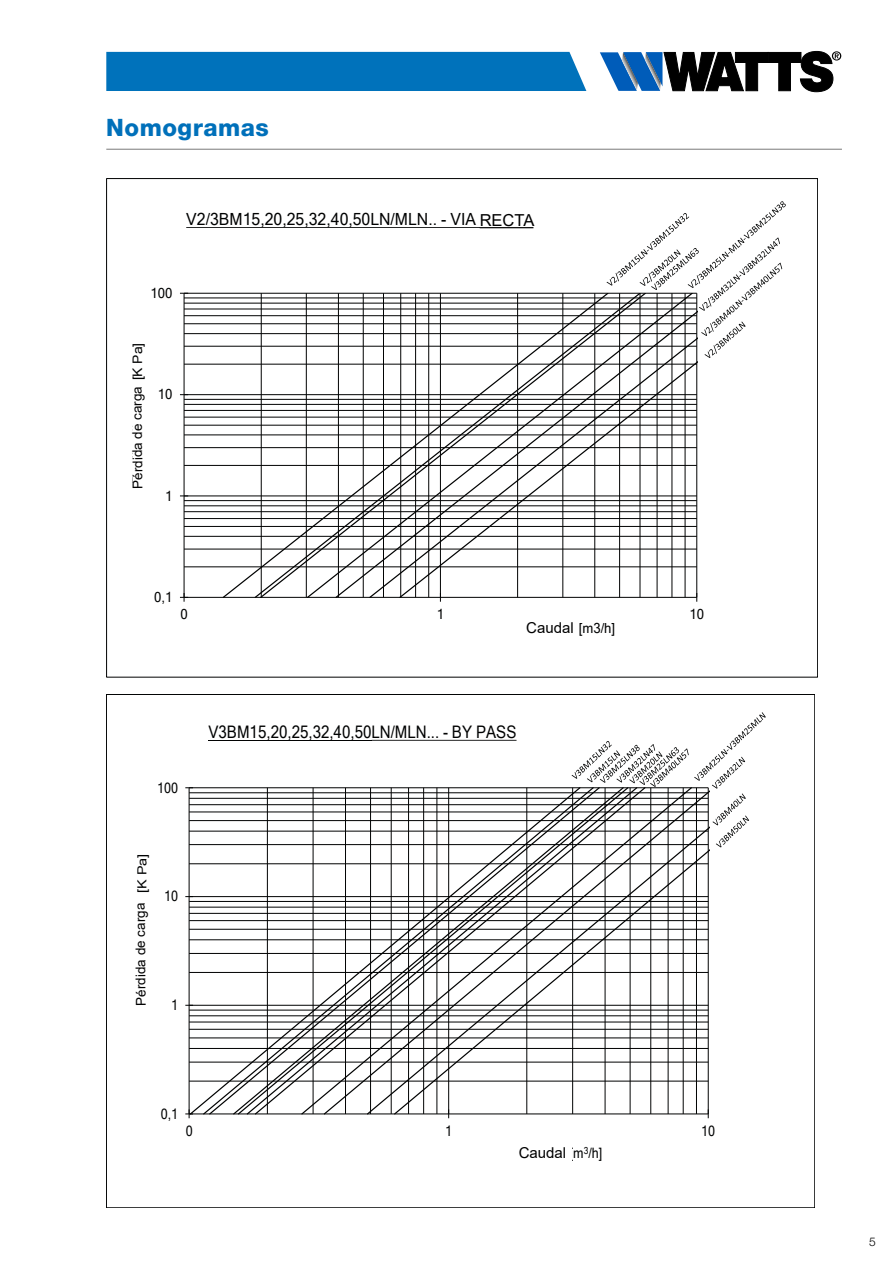
<style>
.page{position:relative;width:893px;height:1263px;background:#fff}
.page>*{position:absolute;margin:0;border:0;box-sizing:border-box;transform-origin:0 0}
.t1{font:800 24px "Helvetica Neue LT Std";letter-spacing:.02em;color:#0070ba}
.t2{font:17.25px "Microsoft Sans Serif";letter-spacing:.005em;color:#010202;scale:.87 1}
.t3{font:16.8px "Microsoft Sans Serif";color:#010202;scale:.94 1}
.t4{font:15px "Arial";color:#000}
.t5{font:14.4px "Microsoft Sans Serif";color:#010202;scale:.87 1}
.t6{font:13.95px "Microsoft Sans Serif";color:#010202;scale:.94 1}
.t7{font:13.5px "Arial";letter-spacing:-.01em;color:#000}
.t8{font:13.2px "Microsoft Sans Serif";color:#010202;scale:1.06 1}
.t9{font:12.45px "Microsoft Sans Serif";color:#010202;scale:1.15 1}
.t10{font:300 12px "Helvetica Neue LT Std";color:#000}
.s1{font-family:"Arial";font-size:16.5px;color:#000}
</style>
<div class="page">
<hr style="left:106px;top:149px;width:736px;height:1px;background:#797979">
<hr style="left:189px;top:787px;width:519px;height:1px;background:#010202">
<svg style="left:185px;top:1109px;width:5px;height:9px"></svg>
<svg style="left:189px;top:788px;width:19px;height:327px"></svg>
<svg style="left:208px;top:788px;width:24px;height:327px"></svg>
<svg style="left:232px;top:788px;width:14px;height:327px"></svg>
<svg style="left:638px;top:847px;width:71px;height:268px"></svg>
<svg style="left:246px;top:788px;width:392px;height:327px"></svg>
<hr style="left:208px;top:740px;width:42px;height:1px;background:#010202">
<hr style="left:250px;top:740px;width:122px;height:1px;background:#010202">
<svg style="left:372px;top:740px;width:144px;height:1px"></svg>
<svg style="left:572px;top:712px;width:194px;height:135px"></svg>
<hr style="left:184px;top:298px;width:513px;height:1px;background:#010202">
<hr style="left:184px;top:303px;width:513px;height:1px;background:#010202">
<hr style="left:184px;top:309px;width:513px;height:1px;background:#010202">
<hr style="left:184px;top:315px;width:513px;height:1px;background:#010202">
<hr style="left:184px;top:323px;width:513px;height:1px;background:#010202">
<hr style="left:184px;top:333px;width:513px;height:1px;background:#010202">
<hr style="left:184px;top:346px;width:513px;height:1px;background:#010202">
<hr style="left:184px;top:364px;width:513px;height:1px;background:#010202">
<hr style="left:184px;top:399px;width:513px;height:1px;background:#010202">
<hr style="left:184px;top:404px;width:513px;height:1px;background:#010202">
<hr style="left:184px;top:410px;width:513px;height:1px;background:#010202">
<hr style="left:184px;top:417px;width:513px;height:1px;background:#010202">
<hr style="left:184px;top:425px;width:513px;height:1px;background:#010202">
<hr style="left:184px;top:435px;width:513px;height:1px;background:#010202">
<hr style="left:184px;top:447px;width:513px;height:1px;background:#010202">
<hr style="left:184px;top:465px;width:513px;height:1px;background:#010202">
<hr style="left:184px;top:500px;width:513px;height:1px;background:#010202">
<hr style="left:184px;top:506px;width:513px;height:1px;background:#010202">
<hr style="left:184px;top:511px;width:513px;height:1px;background:#010202">
<hr style="left:184px;top:518px;width:513px;height:1px;background:#010202">
<hr style="left:184px;top:526px;width:513px;height:1px;background:#010202">
<hr style="left:184px;top:536px;width:513px;height:1px;background:#010202">
<hr style="left:184px;top:549px;width:513px;height:1px;background:#010202">
<hr style="left:184px;top:567px;width:513px;height:1px;background:#010202">
<hr style="left:184px;top:293px;width:513px;height:1px;background:#010202">
<hr style="left:184px;top:394px;width:513px;height:1px;background:#010202">
<hr style="left:184px;top:496px;width:513px;height:1px;background:#010202">
<hr style="left:184px;top:293px;width:1px;height:304px;background:#010202">
<hr style="left:184px;top:597px;width:513px;height:1px;background:#010202">
<svg style="left:180px;top:593px;width:8px;height:9px"></svg>
<svg style="left:222px;top:293px;width:31px;height:305px"></svg>
<svg style="left:647px;top:358px;width:51px;height:240px"></svg>
<svg style="left:259px;top:293px;width:388px;height:305px"></svg>
<svg style="left:186px;top:227px;width:294px;height:1px"></svg>
<svg style="left:607px;top:201px;width:179px;height:157px"></svg>
<hr style="left:480px;top:227px;width:53px;height:1px;background:#000">
<svg style="left:600px;top:51px;width:241px;height:41px"></svg>
<div style="left:106px;top:52px;width:480px;height:39px;background:#0072bb"></div>
<h1 class="t1" style="left:106px;top:113px;width:164px">Nomogramas</h1>
<p class="t3" style="left:186px;top:208px;width:372px">V2/3BM15,20,25,32,40,50LN/MLN.. - VIA <span class="s1">RECTA</span></p>
<p class="t3" style="left:480px;top:208px;width:67px">DIRITTA</p>
<p class="t6" style="left:151px;top:284px;width:25px">100</p>
<p class="t8" style="left:129px;top:484px;width:135px;rotate:-90deg">Perdita di carico [K Pa]</p>
<p class="t7" style="left:128px;top:489px;width:104px;rotate:-90deg">Pérdida de carga</p>
<p class="t6" style="left:158px;top:385px;width:17px">10</p>
<p class="t6" style="left:165px;top:486px;width:9px">1</p>
<p class="t6" style="left:154px;top:588px;width:21px">0,1</p>
<p class="t6" style="left:180px;top:605px;width:9px">0</p>
<p class="t6" style="left:437px;top:605px;width:9px">1</p>
<p class="t6" style="left:689px;top:605px;width:17px">10</p>
<p class="t4" style="left:526px;top:618px;width:49px">Caudal</p>
<p class="t6" style="left:529px;top:619px;width:93px">Portate [m3/h]</p>
<p class="t2" style="left:208px;top:721px;width:356px">V3BM15,20,25,32,40,50LN/MLN... - BY PASS</p>
<p class="t5" style="left:157px;top:778px;width:26px">100</p>
<p class="t9" style="left:134px;top:1004px;width:132px;rotate:-90deg">Perdita di carico [K Pa]</p>
<p class="t7" style="left:131px;top:1005px;width:104px;rotate:-90deg">Pérdida de carga</p>
<p class="t5" style="left:164px;top:887px;width:17px">10</p>
<p class="t5" style="left:171px;top:995px;width:9px">1</p>
<p class="t5" style="left:161px;top:1104px;width:22px">0,1</p>
<p class="t5" style="left:186px;top:1121px;width:9px">0</p>
<p class="t5" style="left:445px;top:1121px;width:9px">1</p>
<p class="t5" style="left:701px;top:1121px;width:17px">10</p>
<p class="t5" style="left:523px;top:1144px;width:93px">Portate [m<sup>3</sup>/h]</p>
<p class="t4" style="left:519px;top:1143px;width:49px">Caudal</p>
<p class="t10" style="left:869px;top:1234px;width:8px">5</p>
</div>
